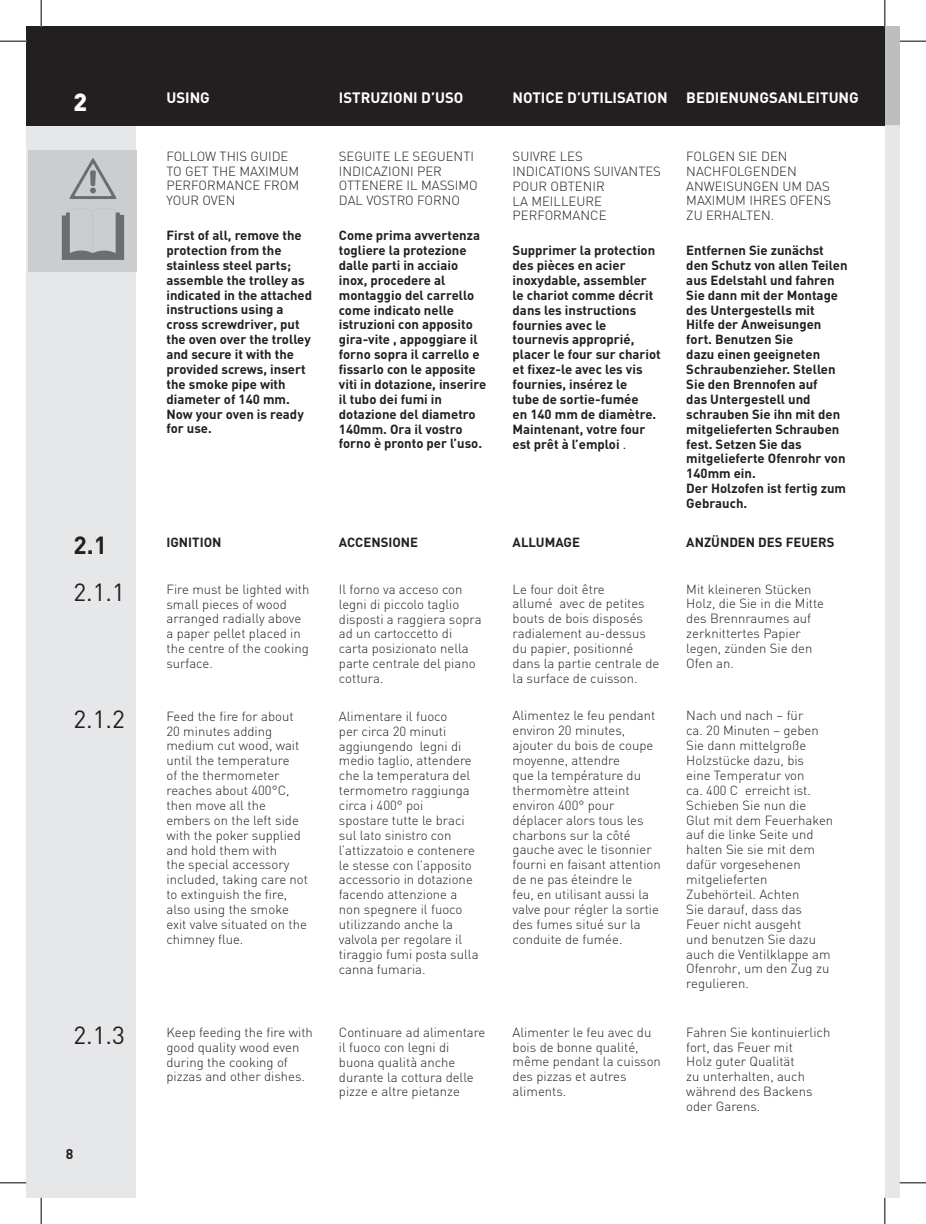
<style>
.page{position:relative;width:926px;height:1224px;background:#fff}
.page>*{position:absolute;margin:0;border:0;box-sizing:border-box;transform-origin:0 0}
.t1{font:24.5px "DIN";color:#231f20}
.t2{font:700 24.5px "DIN";color:#231f20}
.t3{font:900 24.5px "DIN";color:#fff}
.t4{font:700 14.88px "DIN";color:#fff}
.t5{font:700 14px "DIN";color:#231f20}
.t6{font:300 13.12px/14.9px "DIN";color:#231f20}
.t7{font:700 13.12px/14.9px "DIN";color:#231f20}
.s1{font-weight:400}
</style>
<div class="page">
<div style="left:884px;top:26px;width:15px;height:1171px;background:#e6e7e9"></div>
<div style="left:26px;top:26px;width:109px;height:1171px;background:#e6e7e9"></div>
<div style="left:26px;top:26px;width:858px;height:99px;background:#231f20"></div>
<div style="left:28px;top:150px;width:109px;height:122px;background:#cccdcf"></div>
<svg style="left:70px;top:158px;width:46px;height:41px"></svg>
<svg style="left:62px;top:211px;width:62px;height:49px"></svg>
<div style="left:884px;top:27px;width:15px;height:98px;background:#bebec0"></div>
<svg style="left:0;top:41px;width:26px;height:1px"></svg>
<svg style="left:899px;top:41px;width:27px;height:1px"></svg>
<svg style="left:0;top:1182px;width:26px;height:1px"></svg>
<svg style="left:899px;top:1182px;width:27px;height:1px"></svg>
<svg style="left:41px;top:0;width:1px;height:26px"></svg>
<svg style="left:41px;top:1197px;width:1px;height:26px"></svg>
<svg style="left:884px;top:0;width:1px;height:26px"></svg>
<svg style="left:884px;top:1197px;width:1px;height:26px"></svg>
<h1 class="t3" style="left:73px;top:86px;width:15px">2</h1>
<p class="t4" style="left:166px;top:88px;width:45px">USING</p>
<p class="t4" style="left:339px;top:88px;width:126px">ISTRUZIONI D’USO</p>
<p class="t4" style="left:512px;top:88px;width:348px">NOTICE D’UTILISATION BEDIENUNGSANLEITUNG</p>
<p class="t6" style="left:166px;top:148px;width:134px">FOLLOW THIS GUIDE<br>TO GET THE MAXIMUM<br>PERFORMANCE FROM<br>YOUR OVEN</p>
<p class="t7" style="left:166px;top:227px;width:147px">First of all, remove the protection from the stainless steel parts; assemble the trolley as indicated in the attached instructions using a cross screwdriver, put the oven over the trolley and secure it with the provided screws, insert the smoke pipe with diameter of 140 mm.<br>Now your oven is ready for use.</p>
<p class="t6" style="left:339px;top:148px;width:140px">SEGUITE LE SEGUENTI<br>INDICAZIONI PER<br>OTTENERE IL MASSIMO<br>DAL VOSTRO FORNO</p>
<p class="t7" style="left:339px;top:227px;width:149px">Come prima avvertenza togliere la protezione dalle parti in acciaio inox, procedere al montaggio del carrello come indicato nelle istruzioni con apposito gira-vite , appoggiare il forno sopra il carrello e fissarlo con le apposite viti in dotazione, inserire il tubo dei fumi in dotazione del diametro<br>140mm. Ora il vostro forno è pronto per l’uso.</p>
<p class="t6" style="left:512px;top:148px;width:150px">SUIVRE LES<br>INDICATIONS SUIVANTES<br>POUR OBTENIR<br>LA MEILLEURE<br>PERFORMANCE</p>
<p class="t7" style="left:512px;top:242px;width:150px">Supprimer la protection des pièces en acier inoxydable, assembler le chariot comme décrit dans les instructions fournies avec le tournevis approprié, placer le four sur chariot et fixez-le avec les vis fournies, insérez le<br>tube de sortie-fumée<br>en 140 mm de diamètre.<br>Maintenant, votre four est prêt à l’emploi <span class="s1">.</span></p>
<p class="t6" style="left:686px;top:148px;width:146px">FOLGEN SIE DEN<br>NACHFOLGENDEN<br>ANWEISUNGEN UM DAS<br>MAXIMUM IHRES OFENS<br>ZU ERHALTEN.</p>
<p class="t7" style="left:686px;top:242px;width:163px">Entfernen Sie zunächst den Schutz von allen Teilen aus Edelstahl und fahren<br>Sie dann mit der Montage des Untergestells mit<br>Hilfe der Anweisungen fort. Benutzen Sie<br>dazu einen geeigneten<br>Schraubenzieher. Stellen<br>Sie den Brennofen auf<br>das Untergestell und schrauben Sie ihn mit den mitgelieferten Schrauben fest. Setzen Sie das mitgelieferte Ofenrohr von<br>140mm ein.<br>Der Holzofen ist fertig zum<br>Gebrauch.</p>
<h1 class="t2" style="left:73px;top:529px;width:35px">2.1</h1>
<p class="t7" style="left:166px;top:534px;width:57px">IGNITION</p>
<p class="t7" style="left:339px;top:534px;width:81px">ACCENSIONE</p>
<p class="t7" style="left:512px;top:534px;width:69px">ALLUMAGE</p>
<p class="t7" style="left:686px;top:534px;width:150px">ANZÜNDEN DES FEUERS</p>
<h1 class="t1" style="left:73px;top:576px;width:53px">2.1.1</h1>
<p class="t6" style="left:512px;top:581px;width:148px">Le four doit être<br>allumé avec de petites bouts de bois disposés radialement au-dessus du papier, positionné dans la partie centrale de la surface de cuisson.</p>
<p class="t6" style="left:686px;top:581px;width:139px">Mit kleineren Stücken<br>Holz, die Sie in die Mitte des Brennraumes auf zerknittertes Papier legen, zünden Sie den<br>Ofen an.</p>
<p class="t6" style="left:166px;top:581px;width:145px">Fire must be lighted with small pieces of wood arranged radially above a paper pellet placed in the centre of the cooking surface.</p>
<p class="t6" style="left:339px;top:581px;width:144px">Il forno va acceso con legni di piccolo taglio disposti a raggiera sopra ad un cartoccetto di carta posizionato nella parte centrale del piano cottura.</p>
<h1 class="t1" style="left:73px;top:703px;width:53px">2.1.2</h1>
<h1 class="t1" style="left:73px;top:1019px;width:53px">2.1.3</h1>
<p class="t5" style="left:66px;top:1144px;width:9px">8</p>
<p class="t6" style="left:166px;top:708px;width:143px">Feed the fire for about<br>20 minutes adding medium cut wood, wait until the temperature<br>of the thermometer reaches about 400°C, then move all the embers on the left side with the poker supplied and hold them with<br>the special accessory included, taking care not to extinguish the fire, also using the smoke exit valve situated on the chimney flue.</p>
<p class="t6" style="left:166px;top:1024px;width:148px">Keep feeding the fire with good quality wood even during the cooking of pizzas and other dishes.</p>
<p class="t6" style="left:339px;top:708px;width:141px">Alimentare il fuoco<br>per circa 20 minuti aggiungendo legni di medio taglio, attendere che la temperatura del termometro raggiunga circa i 400° poi<br>spostare tutte le braci sul lato sinistro con l’attizzatoio e contenere le stesse con l’apposito accessorio in dotazione facendo attenzione a non spegnere il fuoco utilizzando anche la valvola per regolare il tiraggio fumi posta sulla canna fumaria.</p>
<p class="t6" style="left:339px;top:1024px;width:148px">Continuare ad alimentare il fuoco con legni di buona qualità anche durante la cottura delle pizze e altre pietanze</p>
<p class="t6" style="left:512px;top:708px;width:150px">Alimentez le feu pendant environ 20 minutes, ajouter du bois de coupe moyenne, attendre<br>que la température du thermomètre atteint environ 400° pour déplacer alors tous les charbons sur la côté gauche avec le tisonnier fourni en faisant attention de ne pas éteindre le<br>feu, en utilisant aussi la valve pour régler la sortie des fumes situé sur la conduite de fumée.</p>
<p class="t6" style="left:686px;top:708px;width:148px">Nach und nach – für<br>ca. 20 Minuten – geben<br>Sie dann mittelgroße<br>Holzstücke dazu, bis<br>eine Temperatur von<br>ca. 400 C erreicht ist.<br>Schieben Sie nun die<br>Glut mit dem Feuerhaken auf die linke Seite und halten Sie sie mit dem dafür vorgesehenen mitgelieferten<br>Zubehörteil. Achten<br>Sie darauf, dass das<br>Feuer nicht ausgeht<br>und benutzen Sie dazu auch die Ventilklappe am<br>Ofenrohr, um den Zug zu regulieren.</p>
<p class="t6" style="left:512px;top:1024px;width:150px">Alimenter le feu avec du bois de bonne qualité, même pendant la cuisson des pizzas et autres aliments.</p>
<p class="t6" style="left:686px;top:1024px;width:146px">Fahren Sie kontinuierlich fort, das Feuer mit<br>Holz guter Qualität<br>zu unterhalten, auch während des Backens oder Garens.</p>
</div>
